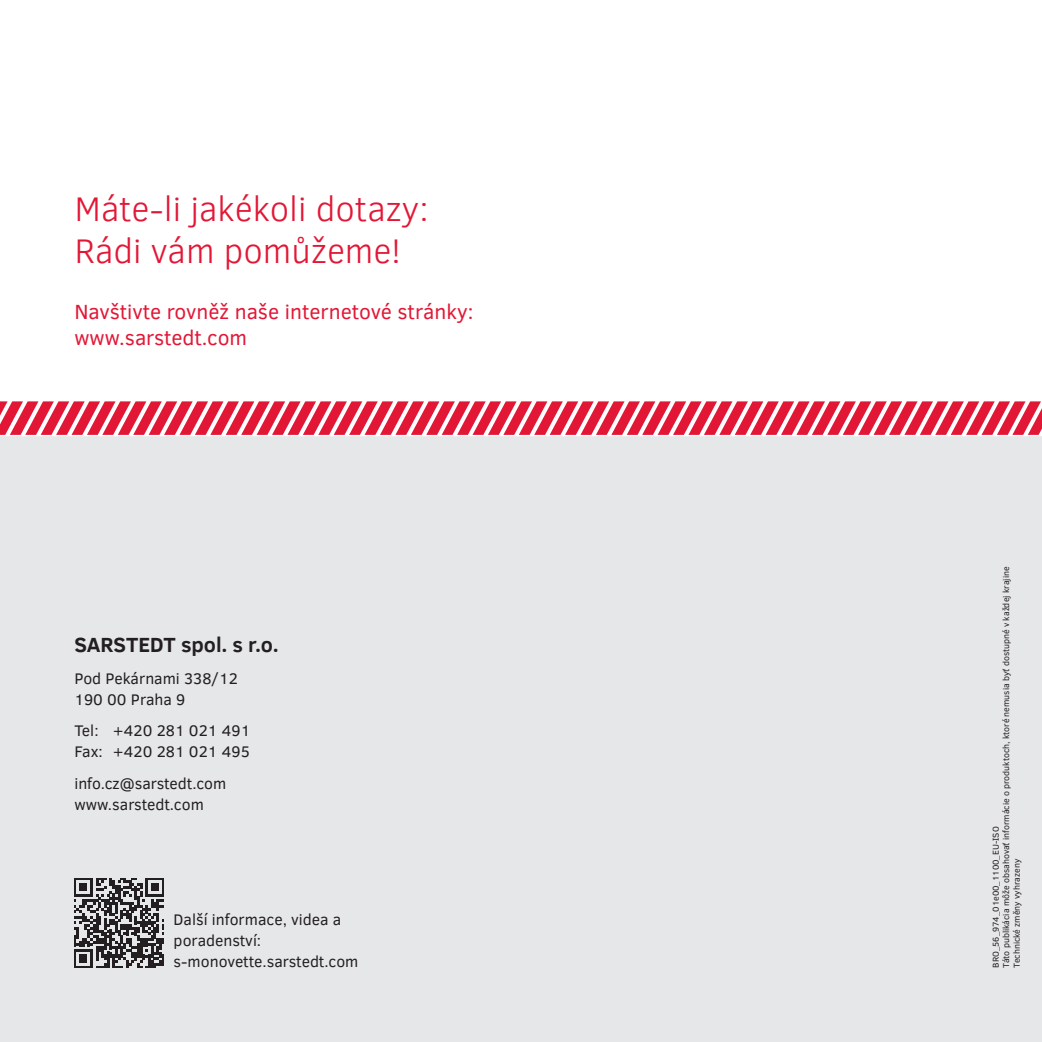
<style>
.page{position:relative;width:1042px;height:1042px;background:#fff}
.page>*{position:absolute;margin:0;border:0;box-sizing:border-box;transform-origin:0 0}
.t1{font:300 35px/42px "Clear Sans";color:#e21736}
.t2{font:21px/26.2px "Clear Sans";color:#e21736}
.t3{font:700 21px "Clear Sans";letter-spacing:-.005em;color:#231f20}
.t4{font:15.75px/21px "Clear Sans";color:#231f20}
.t5{font:8.75px/10.5px "Clear Sans";color:#231f20}
</style>
<div class="page">
<div style="left:0;top:405px;width:1042px;height:637px;background:#e6e7e9"></div>
<svg style="left:74px;top:878px;width:90px;height:89px"></svg>
<svg style="left:0;top:401px;width:1042px;height:35px"></svg>
<h1 class="t1" style="left:74px;top:188px;width:356px">Máte-li jakékoli dotazy:<br>Rádi vám pomůžeme!</h1>
<h2 class="t2" style="left:74px;top:299px;width:400px">Navštivte rovněž naše internetové stránky: www.sarstedt.com</h2>
<h2 class="t3" style="left:74px;top:629px;width:206px">SARSTEDT spol. s r.o.</h2>
<p class="t4" style="left:74px;top:667px;width:165px">Pod Pekárnami 338/12<br>190 00 Praha 9</p>
<p class="t4" style="left:74px;top:720px;width:177px">Tel: +420 281 021 491<br>Fax: +420 281 021 495</p>
<p class="t4" style="left:74px;top:772px;width:153px">info.cz@sarstedt.com www.sarstedt.com</p>
<p class="t4" style="left:174px;top:909px;width:186px">Další informace, videa a poradenství: s-monovette.sarstedt.com</p>
<p class="t5" style="left:990px;top:967px;width:402px;rotate:-90deg">BRO_56_974_01e00_1100_EU-ISO<br>Táto publikácia môže obsahovať informácie o produktoch, ktoré nemusia byť dostupné v každej krajine<br>Technické změny vyhrazeny</p>
</div>
